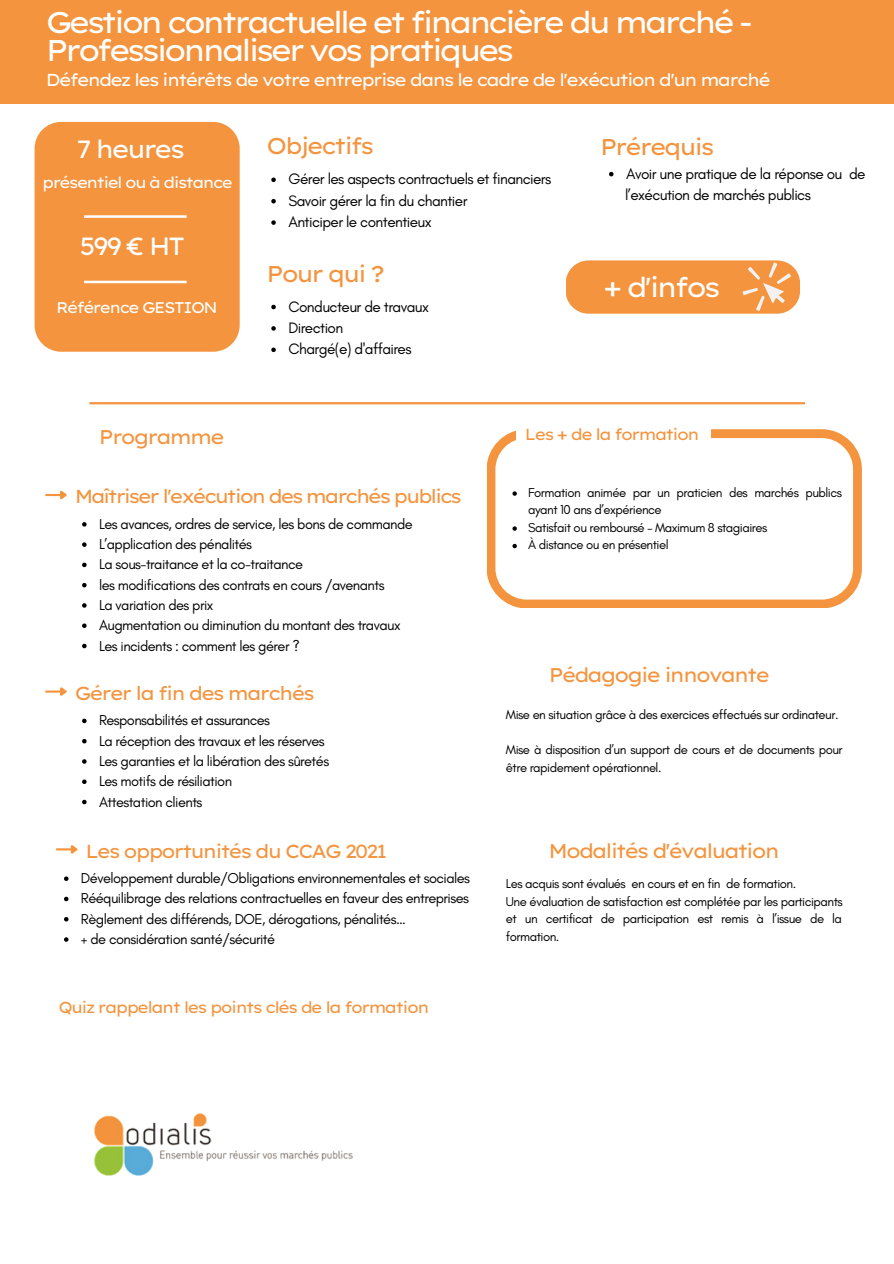
<style>
.page{position:relative;width:894px;height:1264px;background:#fff}
.page>*{position:absolute;margin:0;border:0;box-sizing:border-box;transform-origin:0 0}
.t1{font:30px/28.2px "Lexend Exa";letter-spacing:-.12em;color:#fff}
.t2{font:27.3px "Lexend Exa";letter-spacing:-.105em;color:#fefefd}
.t3{font:24.9px "Lexend Exa";letter-spacing:-.105em;color:#fff}
.t4{font:22.8px "Lexend Exa";letter-spacing:-.1em;color:#f4943e}
.t5{font:19.8px "Lexend Exa";letter-spacing:-.1em;color:#f4943e}
.t6{font:18.9px "Lexend Exa";letter-spacing:-.1em;color:#f4943e}
.t7{font:18.9px "Lexend Exa";letter-spacing:-.12em;color:#f4943e}
.t8{font:17.25px "Lexend Exa";letter-spacing:-.105em;color:#fff}
.t9{font:15.9px "Lexend Exa";letter-spacing:-.1em;color:#f4943e}
.t10{font:15.45px/21.5px "Glacial Indifference";letter-spacing:-.04em;color:#000}
.t11{font:15.45px "Lexend Exa";letter-spacing:-.105em;color:#fff}
.t12{font:14.55px/20.2px "Glacial Indifference";letter-spacing:-.04em;color:#000}
.t13{font:13.05px/17.5px "Glacial Indifference";letter-spacing:-.04em;color:#000}
</style>
<div class="page">
<img style="left:94px;top:1113px;width:258px;height:62px">
<div style="left:0;top:0;width:893px;height:104px;background:#f4943e"></div>
<div style="left:35px;top:122px;width:204px;height:230px;background:#f4943e;border-radius:27px"></div>
<hr style="left:84px;top:215px;width:103px;height:3px;background:#fff">
<hr style="left:84px;top:281px;width:103px;height:2px;background:#fff">
<hr style="left:89px;top:402px;width:715px;height:2px;background:#f4943e">
<svg style="left:45px;top:490px;width:22px;height:10px"></svg>
<svg style="left:82px;top:522px;width:5px;height:4px"></svg>
<svg style="left:82px;top:542px;width:5px;height:5px"></svg>
<svg style="left:82px;top:562px;width:5px;height:5px"></svg>
<svg style="left:82px;top:583px;width:5px;height:4px"></svg>
<svg style="left:82px;top:603px;width:5px;height:4px"></svg>
<svg style="left:82px;top:623px;width:5px;height:5px"></svg>
<svg style="left:82px;top:643px;width:5px;height:5px"></svg>
<svg style="left:45px;top:687px;width:22px;height:9px"></svg>
<svg style="left:82px;top:718px;width:5px;height:5px"></svg>
<svg style="left:82px;top:739px;width:5px;height:4px"></svg>
<svg style="left:82px;top:759px;width:5px;height:4px"></svg>
<svg style="left:82px;top:779px;width:5px;height:5px"></svg>
<svg style="left:82px;top:799px;width:5px;height:5px"></svg>
<svg style="left:56px;top:845px;width:22px;height:9px"></svg>
<svg style="left:64px;top:876px;width:4px;height:5px"></svg>
<svg style="left:64px;top:896px;width:4px;height:5px"></svg>
<svg style="left:64px;top:917px;width:4px;height:4px"></svg>
<svg style="left:64px;top:937px;width:4px;height:4px"></svg>
<svg style="left:487px;top:430px;width:374px;height:178px"></svg>
<div style="left:515px;top:425px;width:195px;height:23px;background:#fff"></div>
<svg style="left:512px;top:491px;width:4px;height:5px"></svg>
<svg style="left:512px;top:526px;width:4px;height:4px"></svg>
<svg style="left:512px;top:544px;width:4px;height:4px"></svg>
<svg style="left:271px;top:177px;width:5px;height:5px"></svg>
<svg style="left:271px;top:199px;width:5px;height:4px"></svg>
<svg style="left:271px;top:220px;width:5px;height:5px"></svg>
<svg style="left:271px;top:305px;width:5px;height:4px"></svg>
<svg style="left:271px;top:326px;width:5px;height:5px"></svg>
<svg style="left:271px;top:347px;width:5px;height:5px"></svg>
<svg style="left:566px;top:260px;width:233px;height:54px;background:#f49c4d"></svg>
<svg style="left:609px;top:172px;width:4px;height:4px"></svg>
<h1 class="t1" style="left:46px;top:8px;width:708px">Gestion contractuelle et financière du marché -<br>Professionnaliser vos pratiques</h1>
<p class="t8" style="left:46px;top:68px;width:726px">Défendez les intérêts de votre entreprise dans le cadre de l'exécution d'un marché</p>
<h3 class="t3" style="left:76px;top:133px;width:110px">7 heures</h3>
<p class="t11" style="left:42px;top:173px;width:192px">présentiel ou à distance</p>
<h3 class="t3" style="left:80px;top:230px;width:107px">599 € HT</h3>
<p class="t11" style="left:56px;top:298px;width:163px">Référence GESTION</p>
<h3 class="t5" style="left:99px;top:424px;width:127px">Programme</h3>
<h3 class="t4" style="left:266px;top:132px;width:109px">Objectifs</h3>
<p class="t10" style="left:288px;top:168px;width:264px">Gérer les aspects contractuels et financiers<br>Savoir gérer la fin du chantier<br>Anticiper le contentieux</p>
<h3 class="t4" style="left:266px;top:259px;width:120px">Pour qui ?</h3>
<p class="t10" style="left:288px;top:295px;width:142px">Conducteur de travaux<br>Direction<br>Chargé(e) d'affaires</p>
<h3 class="t4" style="left:600px;top:133px;width:116px">Prérequis</h3>
<p class="t10" style="left:624px;top:162px;width:242px">Avoir une pratique de la réponse ou de l’exécution de marchés publics</p>
<h2 class="t2" style="left:603px;top:270px;width:119px">+ d'infos</h2>
<p class="t9" style="left:525px;top:424px;width:176px">Les + de la formation</p>
<p class="t7" style="left:75px;top:484px;width:388px">Maîtriser l'exécution des marchés publics</p>
<p class="t12" style="left:99px;top:513px;width:315px">Les avances, ordres de service, les bons de commande L’application des pénalités<br>La sous-traitance et la co-traitance<br>les modifications des contrats en cours /avenants<br>La variation des prix<br>Augmentation ou diminution du montant des travaux Les incidents : comment les gérer ?</p>
<p class="t6" style="left:75px;top:681px;width:241px">Gérer la fin des marchés</p>
<p class="t12" style="left:99px;top:710px;width:232px">Responsabilités et assurances<br>La réception des travaux et les réserves<br>Les garanties et la libération des sûretés<br>Les motifs de résiliation<br>Attestation clients</p>
<p class="t6" style="left:86px;top:838px;width:303px">Les opportunités du CCAG 2021</p>
<p class="t12" style="left:81px;top:868px;width:390px">Développement durable/Obligations environnementales et sociales Rééquilibrage des relations contractuelles en faveur des entreprises Règlement des différends, DOE, dérogations, pénalités…<br>+ de considération santé/sécurité</p>
<p class="t9" style="left:58px;top:997px;width:372px">Quiz rappelant les points clés de la formation</p>
<p class="t13" style="left:528px;top:483px;width:315px">Formation animée par un praticien des marchés publics ayant 10 ans d’expérience<br>Satisfait ou remboursé – Maximum 8 stagiaires<br>À distance ou en présentiel</p>
<h3 class="t5" style="left:549px;top:662px;width:222px">Pédagogie innovante</h3>
<p class="t13" style="left:505px;top:706px;width:334px">Mise en situation grâce à des exercices effectués sur ordinateur.</p>
<p class="t13" style="left:505px;top:741px;width:338px">Mise à disposition d’un support de cours et de documents pour être rapidement opérationnel.</p>
<h3 class="t5" style="left:548px;top:838px;width:233px">Modalités d'évaluation</h3>
<p class="t13" style="left:505px;top:874px;width:338px">Les acquis sont évalués en cours et en fin de formation.<br>Une évaluation de satisfaction est complétée par les participants et un certificat de participation est remis à l’issue de la formation.</p>
</div>
